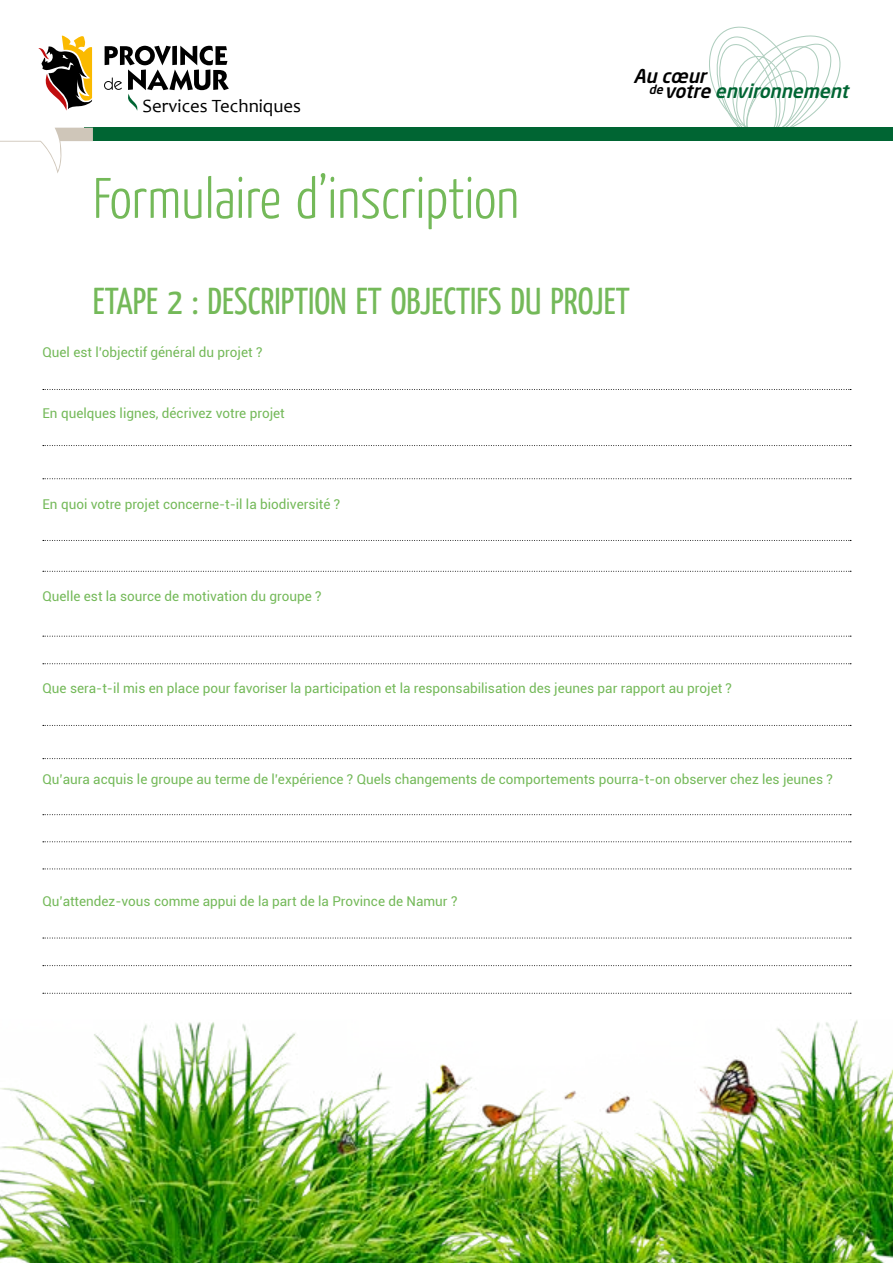
<style>
.page{position:relative;width:893px;height:1263px;background:#fff}
.page>*{position:absolute;margin:0;border:0;box-sizing:border-box;transform-origin:0 0}
.t1{font:300 57px "Yanone Kaffeesatz";color:#74b959}
.t2{font:37.5px "Yanone Kaffeesatz";color:#74b959}
.t3{font:italic 500 18.9px/15.3px "Neo Sans Std";color:#006533}
.t4{font:18.9px "Candara";color:#000}
.t5{font:13.5px "Roboto";color:#74b959}
.s1{color:#000}
</style>
<div class="page">
<svg style="left:55px;top:45px;width:838px;height:83px"></svg>
<svg style="left:702px;top:26px;width:147px;height:102px"></svg>
<div style="left:84px;top:128px;width:809px;height:13px;background:#006533"></div>
<svg style="left:0;top:128px;width:93px;height:45px"></svg>
<svg style="left:38px;top:35px;width:55px;height:78px"></svg>
<svg style="left:104px;top:46px;width:125px;height:65px"></svg>
<img style="left:0;top:1020px;width:893px;height:243px">
<svg style="left:43px;top:389px;width:808px;height:1px"></svg>
<svg style="left:43px;top:445px;width:808px;height:1px"></svg>
<svg style="left:43px;top:478px;width:808px;height:1px"></svg>
<svg style="left:43px;top:540px;width:808px;height:1px"></svg>
<svg style="left:43px;top:571px;width:808px;height:1px"></svg>
<svg style="left:43px;top:636px;width:808px;height:1px"></svg>
<svg style="left:43px;top:663px;width:808px;height:1px"></svg>
<svg style="left:43px;top:725px;width:808px;height:1px"></svg>
<svg style="left:43px;top:841px;width:808px;height:1px"></svg>
<svg style="left:43px;top:868px;width:808px;height:1px"></svg>
<svg style="left:43px;top:938px;width:808px;height:1px"></svg>
<svg style="left:43px;top:965px;width:808px;height:1px"></svg>
<svg style="left:43px;top:993px;width:808px;height:1px"></svg>
<svg style="left:43px;top:758px;width:808px;height:1px"></svg>
<svg style="left:43px;top:814px;width:808px;height:1px"></svg>
<h3 class="t4" style="left:143px;top:95px;width:160px">Services Techniques</h3>
<h1 class="t1" style="left:93px;top:162px;width:428px">Formulaire d’inscription</h1>
<h3 class="t3" style="left:649px;top:68px;width:206px;text-indent:-15px"><span class="s1">Au cœur<br></span><sup>de</sup> <span class="s1">votre</span> environnement</h3>
<h2 class="t2" style="left:93px;top:277px;width:538px">ETAPE 2 : DESCRIPTION ET OBJECTIFS DU PROJET</h2>
<p class="t5" style="left:43px;top:342px;width:221px">Quel est l’objectif général du projet ?</p>
<p class="t5" style="left:43px;top:403px;width:244px">En quelques lignes, décrivez votre projet</p>
<p class="t5" style="left:43px;top:495px;width:299px">En quoi votre projet concerne-t-il la biodiversité ?</p>
<p class="t5" style="left:43px;top:587px;width:281px">Quelle est la source de motivation du groupe ?</p>
<p class="t5" style="left:43px;top:678px;width:691px">Que sera-t-il mis en place pour favoriser la participation et la responsabilisation des jeunes par rapport au projet ?</p>
<p class="t5" style="left:43px;top:770px;width:792px">Qu’aura acquis le groupe au terme de l’expérience ? Quels changements de comportements pourra-t-on observer chez les jeunes ?</p>
<p class="t5" style="left:43px;top:892px;width:416px">Qu’attendez-vous comme appui de la part de la Province de Namur ?</p>
</div>
